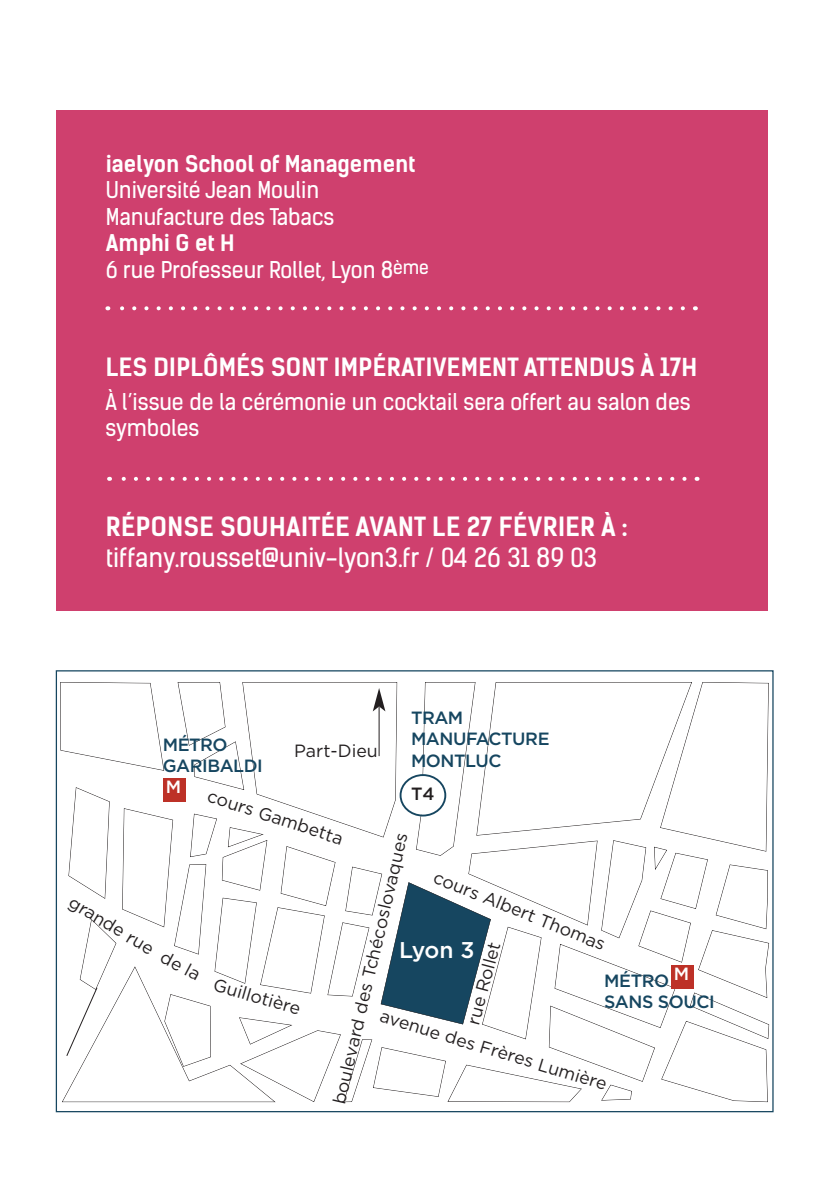
<style>
.page{position:relative;width:840px;height:1191px;background:#fff}
.page>*{position:absolute;margin:0;border:0;box-sizing:border-box;transform-origin:0 0}
.t1{font:25.2px/30.4px "Kelson Sans";color:#fff}
.t2{font:700 24px "Kelson Sans";letter-spacing:.015em;color:#fff}
.t3{font:500 22.8px "Gotham";color:#fff}
.t4{font:22px/26.4px "Kelson Sans";color:#fff}
.t5{font:700 22px "Kelson Sans";color:#fff}
.t6{font:17.8px "Gotham";color:#231f20}
.t7{font:500 17.8px/21.2px "Gotham";letter-spacing:-.025em;color:#164660}
.t8{font:500 17.8px "Gotham";color:#fff}
.t9{font:500 17.8px "Gotham";color:#231f20}
.s1{font-weight:700}
</style>
<div class="page">
<div style="left:57px;top:111px;width:710px;height:500px;background:#cf406e"></div>
<svg style="left:60px;top:682px;width:708px;height:420px"></svg>
<div style="left:163px;top:777px;width:23px;height:24px;background:#bd3127"></div>
<div style="left:670px;top:964px;width:23px;height:24px;background:#bd3127"></div>
<svg style="left:109px;top:477px;width:575px;height:4px"></svg>
<svg style="left:107px;top:306px;width:575px;height:4px"></svg>
<p class="t5" style="left:106px;top:150px;width:311px">iaelyon School of Management</p>
<p class="t4" style="left:106px;top:177px;width:215px">Université Jean Moulin</p>
<p class="t4" style="left:106px;top:203px;width:230px">Manufacture des Tabacs<br><span class="s1">Amphi G et H</span></p>
<p class="t4" style="left:106px;top:256px;width:324px">6 rue Professeur Rollet, Lyon 8<sup>ème</sup></p>
<p class="t2" style="left:106px;top:352px;width:592px">LES DIPLÔMÉS SONT IMPÉRATIVEMENT ATTENDUS À 17H</p>
<p class="t4" style="left:105px;top:388px;width:586px">À l’issue de la cérémonie un cocktail sera offert au salon des symboles</p>
<p class="t1" style="left:106px;top:512px;width:523px"><span class="s1">RÉPONSE SOUHAITÉE AVANT LE 27 FÉVRIER À : </span>tiffany.rousset@univ-lyon3.fr / 04 26 31 89 03</p>
<p class="t7" style="left:163px;top:733px;width:66px">MÉTRO</p>
<p class="t6" style="left:294px;top:740px;width:85px">Part-Dieu</p>
<p class="t7" style="left:163px;top:755px;width:101px">GARIBALDI</p>
<p class="t7" style="left:411px;top:707px;width:140px">TRAM<br>MANUFACTURE<br>MONTLUC</p>
<p class="t8" style="left:166px;top:776px;width:17px">M</p>
<p class="t9" style="left:411px;top:784px;width:25px">T4</p>
<p class="t6" style="left:211px;top:786px;width:143px;rotate:18deg">cours Gambetta</p>
<p class="t6" style="left:329px;top:1101px;width:279px;rotate:-77deg">boulevard des Tchécoslovaques</p>
<p class="t6" style="left:438px;top:867px;width:185px;rotate:22deg">cours Albert Thomas</p>
<p class="t6" style="left:75px;top:892px;width:97px;rotate:31deg">grande rue</p>
<p class="t6" style="left:463px;top:1021px;width:86px;rotate:-75deg">rue Rollet</p>
<p class="t6" style="left:166px;top:947px;width:44px;rotate:28deg">de la</p>
<p class="t3" style="left:399px;top:936px;width:77px">Lyon 3</p>
<p class="t8" style="left:673px;top:963px;width:17px">M</p>
<p class="t7" style="left:604px;top:969px;width:112px">MÉTRO<br>SANS SOUCI</p>
<p class="t6" style="left:216px;top:974px;width:91px;rotate:16deg">Guillotière</p>
<p class="t6" style="left:383px;top:1005px;width:238px;rotate:17deg">avenue des Frères Lumière</p>
</div>
